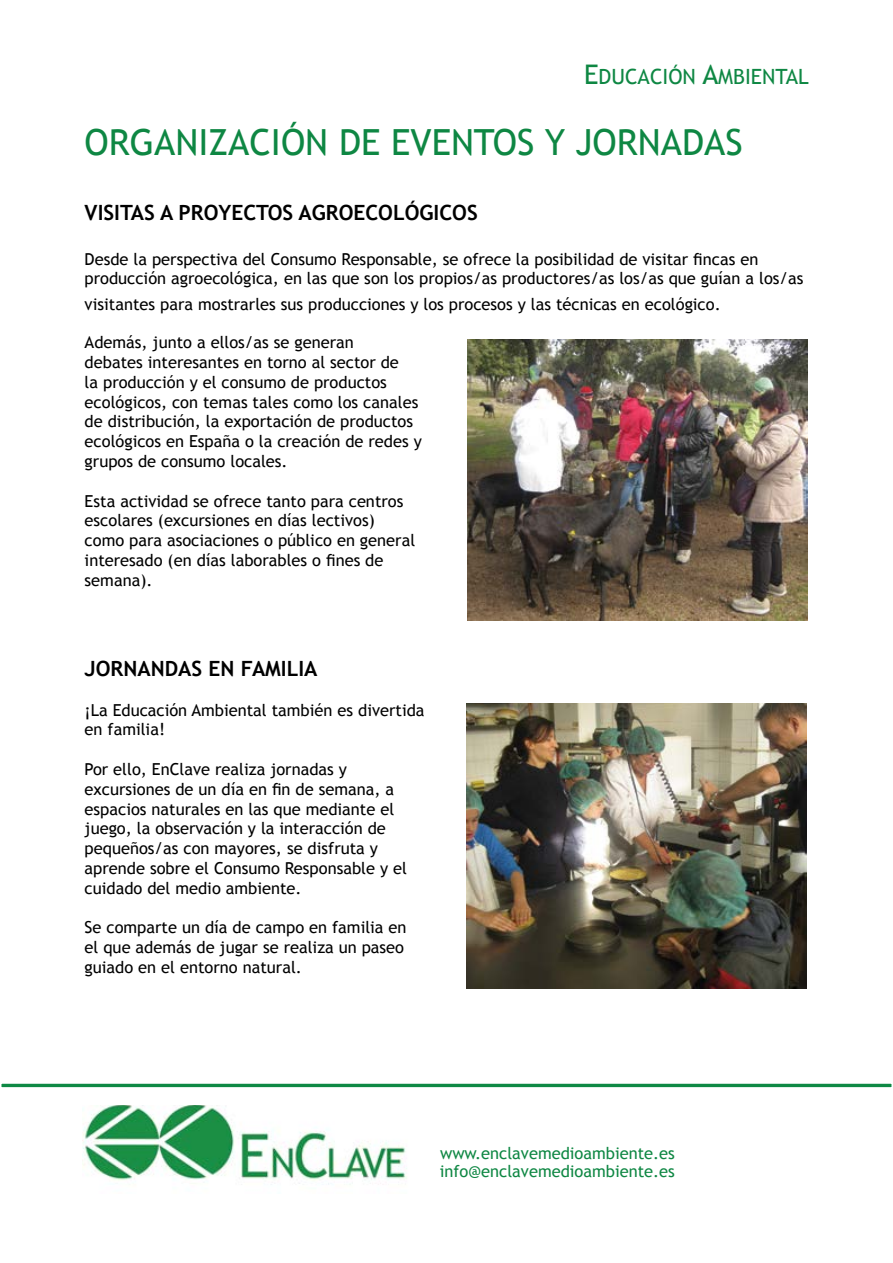
<style>
.page{position:relative;width:893px;height:1263px;background:#fff}
.page>*{position:absolute;margin:0;border:0;box-sizing:border-box;transform-origin:0 0}
.t1{font:36px "Trebuchet MS";color:#0e8743}
.t2{font:700 21px "Trebuchet MS";color:#000}
.t3{font:21px "Trebuchet MS";color:#0e8743}
.t4{font:16.5px/19.8px "Trebuchet MS";color:#000}
.t5{font:16.5px/18px "Trebuchet MS";color:#0e8743}
.s1{font-size:27px}
</style>
<div class="page">
<img style="left:82px;top:1105px;width:325px;height:80px">
<svg style="left:1px;top:1083px;width:891px;height:5px;fill:#0e8944"></svg>
<img style="left:468px;top:339px;width:340px;height:282px">
<img style="left:467px;top:703px;width:340px;height:285px">
<p class="t3" style="left:584px;top:64px;width:226px"><span class="s1">E</span>DUCACIÓN <span class="s1">A</span>MBIENTAL</p>
<h1 class="t1" style="left:85px;top:121px;width:659px">ORGANIZACIÓN DE EVENTOS Y JORNADAS</h1>
<p class="t2" style="left:85px;top:199px;width:395px">VISITAS A PROYECTOS AGROECOLÓGICOS</p>
<p class="t4" style="left:85px;top:249px;width:720px">Desde la perspectiva del Consumo Responsable, se ofrece la posibilidad de visitar fincas en producción agroecológica, en las que son los propios/as productores/as los/as que guían a los/as</p>
<p class="t4" style="left:85px;top:294px;width:638px">visitantes para mostrarles sus producciones y los procesos y las técnicas en ecológico.</p>
<p class="t4" style="left:85px;top:333px;width:339px">Además, junto a ellos/as se generan<br>debates interesantes en torno al sector de<br>la producción y el consumo de productos ecológicos, con temas tales como los canales de distribución, la exportación de productos ecológicos en España o la creación de redes y grupos de consumo locales.</p>
<p class="t4" style="left:85px;top:491px;width:332px">Esta actividad se ofrece tanto para centros escolares (excursiones en días lectivos) como para asociaciones o público en general interesado (en días laborables o fines de semana).</p>
<p class="t2" style="left:85px;top:655px;width:234px">JORNANDAS EN FAMILIA</p>
<p class="t4" style="left:85px;top:700px;width:341px">¡La Educación Ambiental también es divertida en familia!</p>
<p class="t4" style="left:85px;top:759px;width:324px">Por ello, EnClave realiza jornadas y excursiones de un día en fin de semana, a espacios naturales en las que mediante el juego, la observación y la interacción de pequeños/as con mayores, se disfruta y aprende sobre el Consumo Responsable y el cuidado del medio ambiente.</p>
<p class="t4" style="left:85px;top:918px;width:323px">Se comparte un día de campo en familia en el que además de jugar se realiza un paseo guiado en el entorno natural.</p>
<p class="t5" style="left:440px;top:1145px;width:237px">www.enclavemedioambiente.es info@enclavemedioambiente.es</p>
</div>
